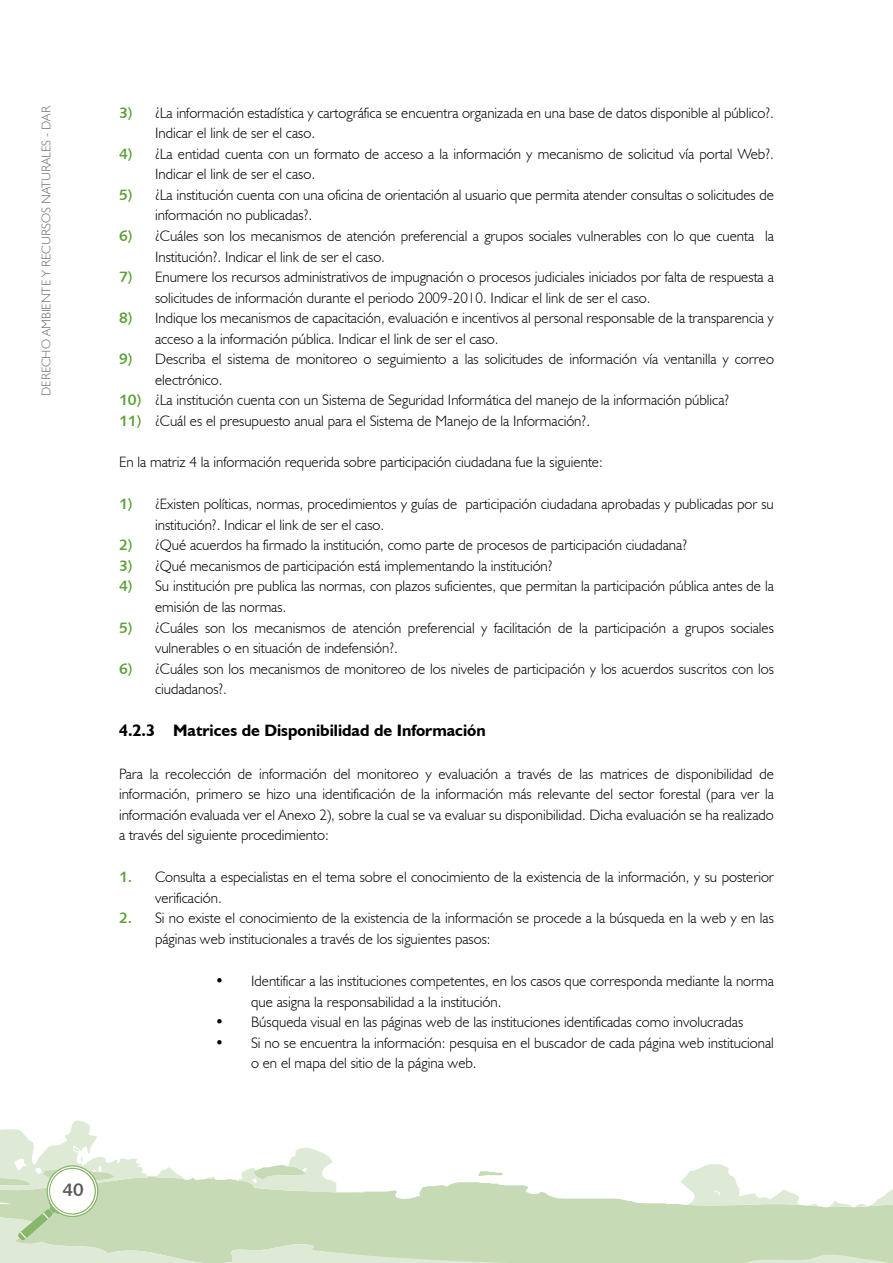
<style>
.page{position:relative;width:893px;height:1263px;background:#fff}
.page>*{position:absolute;margin:0;border:0;box-sizing:border-box;transform-origin:0 0}
.t1{font:18px "Humanist 531 BT Bold A";color:#58595b}
.t2{font:700 16.5px "Humanist 521 BT";color:#000}
.t3{font:300 15px/20.5px "Humanist 521 BT";color:#000}
.t4{font:300 12.6px "Humanist 521 BT";color:#6d6e71}
.s1{font-family:"Humanist 531 BT Bold A";font-weight:400;color:#5ca038}
</style>
<div class="page">
<svg style="left:0;top:1120px;width:893px;height:143px"></svg>
<div style="left:50px;top:1169px;width:44px;height:44px;background:#fff;border-radius:50%"></div>
<p class="t4" style="left:39px;top:396px;width:291px;rotate:-90deg">DERECHO AMBIENTE Y RECURSOS NATURALES - DAR</p>
<p class="t3" style="left:155px;top:102px;width:620px;text-indent:-36px"><span class="s1">3)</span> ¿La información estadística y cartográfica se encuentra organizada en una base de datos disponible al público?.<br>Indicar el link de ser el caso.</p>
<p class="t3" style="left:155px;top:143px;width:620px;text-indent:-36px"><span class="s1">4)</span> ¿La entidad cuenta con un formato de acceso a la información y mecanismo de solicitud vía portal Web?.<br>Indicar el link de ser el caso.</p>
<p class="t3" style="left:155px;top:184px;width:620px;text-indent:-36px"><span class="s1">5)</span> ¿La institución cuenta con una oficina de orientación al usuario que permita atender consultas o solicitudes de información no publicadas?.</p>
<p class="t3" style="left:155px;top:225px;width:620px;text-indent:-36px"><span class="s1">6)</span> ¿Cuáles son los mecanismos de atención preferencial a grupos sociales vulnerables con lo que cuenta la<br>Institución?. Indicar el link de ser el caso.</p>
<p class="t3" style="left:155px;top:266px;width:620px;text-indent:-36px"><span class="s1">7)</span> Enumere los recursos administrativos de impugnación o procesos judiciales iniciados por falta de respuesta a solicitudes de información durante el periodo 2009-2010. Indicar el link de ser el caso.</p>
<p class="t3" style="left:155px;top:308px;width:620px;text-indent:-36px"><span class="s1">8)</span> Indique los mecanismos de capacitación, evaluación e incentivos al personal responsable de la transparencia y acceso a la información pública. Indicar el link de ser el caso.</p>
<p class="t3" style="left:155px;top:349px;width:620px;text-indent:-36px"><span class="s1">9)</span> Describa el sistema de monitoreo o seguimiento a las solicitudes de información vía ventanilla y correo electrónico.</p>
<p class="t3" style="left:119px;top:390px;width:612px"><span class="s1">10)</span> ¿La institución cuenta con un Sistema de Seguridad Informática del manejo de la información pública?</p>
<p class="t3" style="left:119px;top:410px;width:473px"><span class="s1">11)</span> ¿Cuál es el presupuesto anual para el Sistema de Manejo de la Información?.</p>
<p class="t3" style="left:119px;top:451px;width:485px">En la matriz 4 la información requerida sobre participación ciudadana fue la siguiente:</p>
<p class="t3" style="left:155px;top:494px;width:620px;text-indent:-36px"><span class="s1">1)</span> ¿Existen políticas, normas, procedimientos y guías de participación ciudadana aprobadas y publicadas por su institución?. Indicar el link de ser el caso.</p>
<p class="t3" style="left:119px;top:535px;width:570px"><span class="s1">2)</span> ¿Qué acuerdos ha firmado la institución, como parte de procesos de participación ciudadana?</p>
<p class="t3" style="left:119px;top:555px;width:435px"><span class="s1">3)</span> ¿Qué mecanismos de participación está implementando la institución?</p>
<p class="t3" style="left:155px;top:576px;width:620px;text-indent:-36px"><span class="s1">4)</span> Su institución pre publica las normas, con plazos suficientes, que permitan la participación pública antes de la emisión de las normas.</p>
<p class="t3" style="left:155px;top:617px;width:620px;text-indent:-36px"><span class="s1">5)</span> ¿Cuáles son los mecanismos de atención preferencial y facilitación de la participación a grupos sociales vulnerables o en situación de indefensión?.</p>
<p class="t3" style="left:155px;top:658px;width:620px;text-indent:-36px"><span class="s1">6)</span> ¿Cuáles son los mecanismos de monitoreo de los niveles de participación y los acuerdos suscritos con los ciudadanos?.</p>
<p class="t2" style="left:119px;top:720px;width:368px">4.2.3 Matrices de Disponibilidad de Información</p>
<p class="t3" style="left:119px;top:763px;width:656px;text-align:justify">Para la recolección de información del monitoreo y evaluación a través de las matrices de disponibilidad de información, primero se hizo una identificación de la información más relevante del sector forestal (para ver la información evaluada ver el Anexo 2), sobre la cual se va evaluar su disponibilidad. Dicha evaluación se ha realizado a través del siguiente procedimiento:</p>
<p class="t3" style="left:155px;top:867px;width:620px;text-indent:-36px"><span class="s1">1.</span> Consulta a especialistas en el tema sobre el conocimiento de la existencia de la información, y su posterior verificación.</p>
<p class="t3" style="left:155px;top:908px;width:620px;text-indent:-36px"><span class="s1">2.</span> Si no existe el conocimiento de la existencia de la información se procede a la búsqueda en la web y en las páginas web institucionales a través de los siguientes pasos:</p>
<p class="t3" style="left:251px;top:970px;width:524px;text-indent:-36px">• Identificar a las instituciones competentes, en los casos que corresponda mediante la norma que asigna la responsabilidad a la institución.</p>
<p class="t3" style="left:215px;top:1011px;width:530px">• Búsqueda visual en las páginas web de las instituciones identificadas como involucradas</p>
<p class="t3" style="left:251px;top:1032px;width:524px;text-indent:-36px">• Si no se encuentra la información: pesquisa en el buscador de cada página web institucional o en el mapa del sitio de la página web.</p>
<p class="t1" style="left:62px;top:1179px;width:23px">40</p>
</div>
